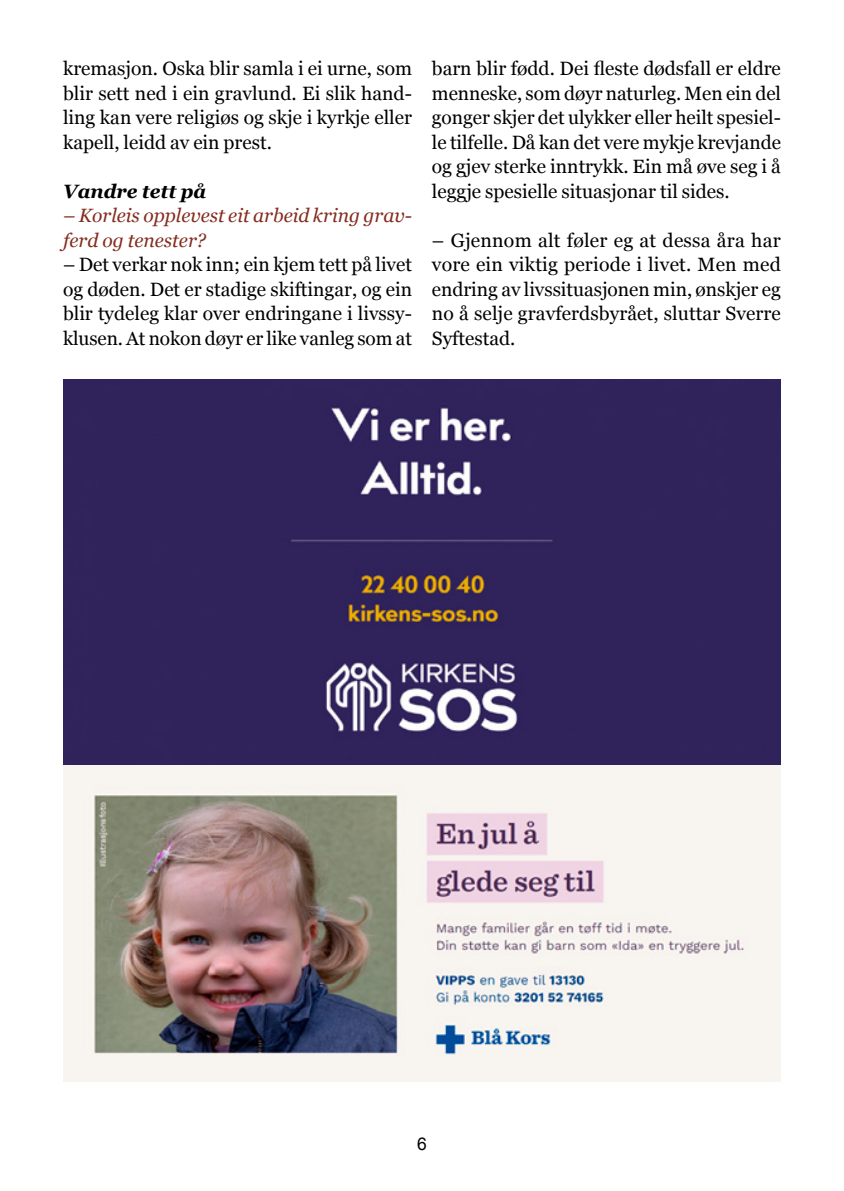
<style>
.page{position:relative;width:844px;height:1191px;background:#fff}
.page>*{position:absolute;margin:0;border:0;box-sizing:border-box;transform-origin:0 0}
.t1{font:19.25px/24.5px "Georgia";color:#000;text-align:justify}
.t2{font:italic 19.25px/24.5px "Georgia";color:#842d1f}
.t3{font:italic 700 19.25px "Georgia";color:#000}
.t4{font:17.5px "Arial";color:#000}
</style>
<div class="page">
<img style="left:63px;top:379px;width:717px;height:703px">
<p class="t1" style="left:63px;top:56px;width:350px">kremasjon. Oska blir samla i ei urne, som blir sett ned i ein gravlund. Ei slik hand&shy;ling kan vere religiøs og skje i kyrkje eller kapell, leidd av ein prest.</p>
<p class="t3" style="left:63px;top:177px;width:144px">Vandre tett på</p>
<p class="t2" style="left:63px;top:203px;width:350px">– Korleis opplevest eit arbeid kring grav&shy;ferd og tenester?</p>
<p class="t1" style="left:63px;top:252px;width:350px">– Det verkar nok inn; ein kjem tett på livet og døden. Det er stadige skiftingar, og ein blir tydeleg klar over endringane i livssy&shy;klusen. At nokon døyr er like vanleg som at</p>
<p class="t1" style="left:432px;top:56px;width:350px">barn blir fødd. Dei fleste dødsfall er eldre menneske, som døyr naturleg. Men ein del gonger skjer det ulykker eller heilt spesiel&shy;le tilfelle. Då kan det vere mykje krevjande og gjev sterke inntrykk. Ein må øve seg i å leggje spesielle situasjonar til sides.</p>
<p class="t1" style="left:432px;top:227px;width:350px">– Gjennom alt føler eg at dessa åra har vore ein viktig periode i livet. Men med endring av livssituasjonen min, ønskjer eg no å selje gravferdsbyrået, sluttar Sverre Syftestad.</p>
<p class="t4" style="left:417px;top:1132px;width:11px">6</p>
</div>
